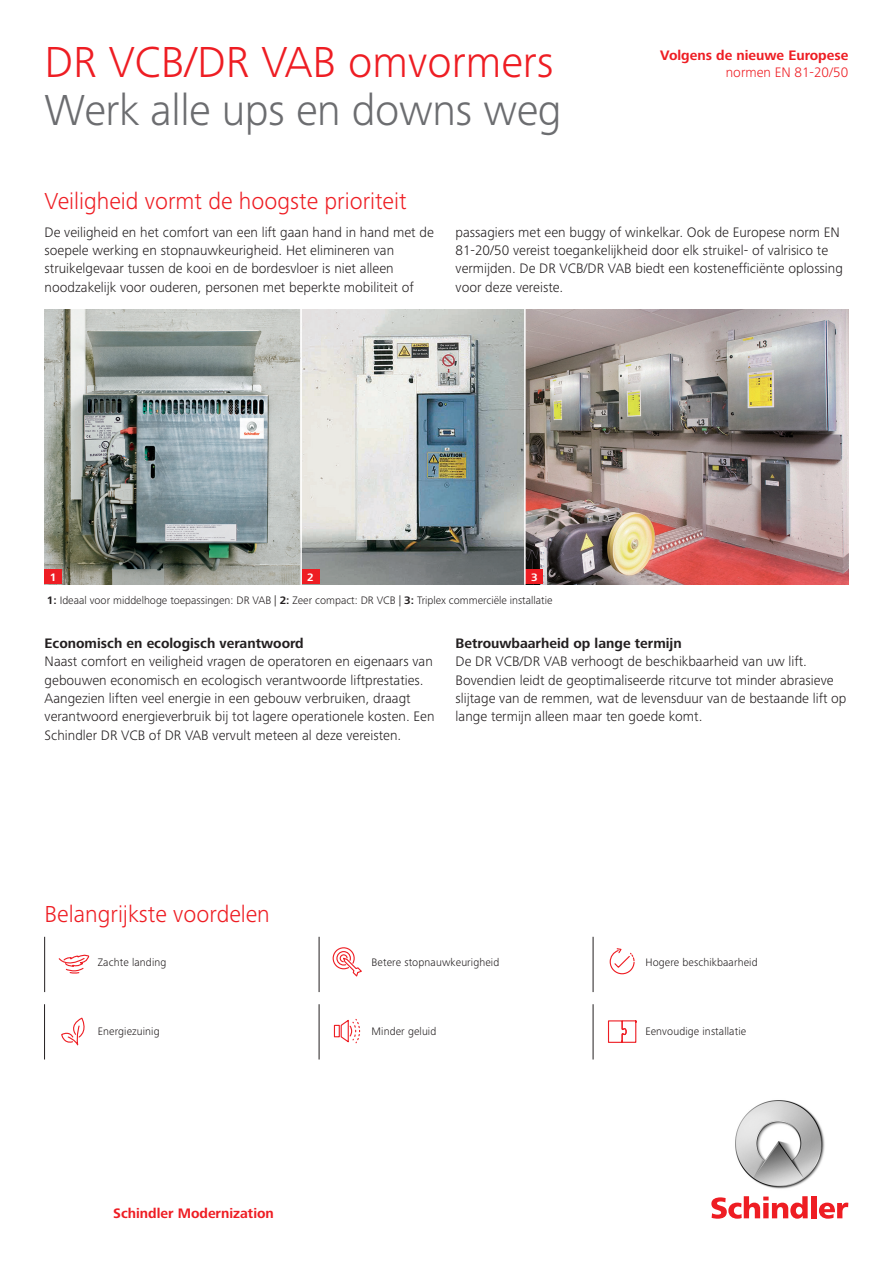
<style>
.page{position:relative;width:893px;height:1263px;background:#fff}
.page>*{position:absolute;margin:0;border:0;box-sizing:border-box;transform-origin:0 0}
.Titel_grau{font:300 45px "Frutiger Next LTW1 G";letter-spacing:-.01em;color:#6c6d70}
.Titel_rot{font:300 45px "Frutiger Next LTW1 G";color:#ee1d23}
.UT{font:300 24px "Frutiger Next LTW1 G";color:#ee1d23}
.Fliesstext{font:300 14.25px/18.3px "Frutiger Next LTW1 G";color:#231f20}
.Fliesstext-2{font:700 14.25px "Frutiger Next LTW1 G";color:#231f20}
.Text_9_5_pt_bold_red{font:700 14.25px "Frutiger Next LTW1 G";color:#ee1d23}
.Text_9_5_pt_bold_red-2{font:300 14.25px "Frutiger Next LTW1 G";color:#ee1d23}
.Fliesstext-3{font:300 11.25px "Frutiger Next LTW1 G";letter-spacing:.01em;color:#231f20}
.Legende{font:300 11.25px "Frutiger Next LTW1 G";color:#231f20}
.Legende-2{font:700 11.25px "Frutiger Next LTW1 G";color:#fff}
.s1{font-weight:700}
</style>
<div class="page">
<svg style="left:711px;top:1196px;width:97px;height:23px"></svg>
<div style="left:811px;top:1196px;width:5px;height:22px;background:#ee1d23"></div>
<svg style="left:819px;top:1202px;width:29px;height:17px"></svg>
<img style="left:735px;top:1100px;width:90px;height:89px">
<img style="left:526px;top:310px;width:322px;height:274px">
<svg style="left:45px;top:310px;width:255px;height:274px;background:#949d9a"></svg>
<svg style="left:302px;top:310px;width:222px;height:274px;background:#b0b7b6"></svg>
<svg style="left:609px;top:948px;width:26px;height:27px"></svg>
<svg style="left:332px;top:947px;width:30px;height:30px"></svg>
<svg style="left:58px;top:954px;width:32px;height:19px"></svg>
<svg style="left:61px;top:1018px;width:24px;height:28px"></svg>
<div style="left:334px;top:1025px;width:6px;height:12px;border:1px solid #ee1d23"></div>
<svg style="left:340px;top:1019px;width:21px;height:25px"></svg>
<svg style="left:607px;top:1020px;width:30px;height:23px"></svg>
<div style="left:45px;top:569px;width:17px;height:15px;background:#ee1d23"></div>
<div style="left:302px;top:569px;width:17px;height:15px;background:#ee1d23"></div>
<div style="left:526px;top:569px;width:17px;height:15px;background:#ee1d23"></div>
<hr style="left:44px;top:937px;width:1px;height:55px;background:#231f20">
<hr style="left:319px;top:937px;width:1px;height:55px;background:#231f20">
<hr style="left:593px;top:937px;width:1px;height:55px;background:#231f20">
<hr style="left:44px;top:1004px;width:1px;height:55px;background:#231f20">
<hr style="left:319px;top:1004px;width:1px;height:55px;background:#231f20">
<hr style="left:593px;top:1004px;width:1px;height:55px;background:#231f20">
<p class="Titel_rot" style="left:45px;top:36px;width:511px">DR VCB/DR VAB omvormers</p>
<p class="Titel_grau" style="left:45px;top:84px;width:518px">Werk alle ups en downs weg</p>
<p class="UT" style="left:45px;top:187px;width:363px">Veiligheid vormt de hoogste prioriteit</p>
<p class="Text_9_5_pt_bold_red" style="left:660px;top:47px;width:190px">Volgens de nieuwe Europese</p>
<p class="Text_9_5_pt_bold_red-2" style="left:726px;top:64px;width:124px">normen EN 81-20/50</p>
<p class="Fliesstext" style="left:45px;top:223px;width:391px">De veiligheid en het comfort van een lift gaan hand in hand met de soepele werking en stopnauwkeurigheid. Het elimineren van struikelgevaar tussen de kooi en de bordesvloer is niet alleen noodzakelijk voor ouderen, personen met beperkte mobiliteit of</p>
<p class="Fliesstext" style="left:456px;top:223px;width:389px">passagiers met een buggy of winkelkar. Ook de Europese norm EN 81-20/50 vereist toegankelijkheid door elk struikel- of valrisico te vermijden. De DR VCB/DR VAB biedt een kostenefficiënte oplossing voor deze vereiste.</p>
<p class="Legende-2" style="left:50px;top:570px;width:8px">1</p>
<p class="Legende-2" style="left:307px;top:570px;width:8px">2</p>
<p class="Legende-2" style="left:531px;top:570px;width:8px">3</p>
<p class="Legende" style="left:47px;top:594px;width:507px"><span class="s1">1:</span> Ideaal voor middelhoge toepassingen: DR VAB | <span class="s1">2:</span> Zeer compact: DR VCB | <span class="s1">3:</span> Triplex commerciële installatie</p>
<p class="Fliesstext-2" style="left:45px;top:635px;width:261px">Economisch en ecologisch verantwoord</p>
<p class="Fliesstext" style="left:45px;top:652px;width:391px">Naast comfort en veiligheid vragen de operatoren en eigenaars van gebouwen economisch en ecologisch verantwoorde liftprestaties.<br>Aangezien liften veel energie in een gebouw verbruiken, draagt verantwoord energieverbruik bij tot lagere operationele kosten. Een Schindler DR VCB of DR VAB vervult meteen al deze vereisten.</p>
<p class="Fliesstext-2" style="left:456px;top:635px;width:228px">Betrouwbaarheid op lange termijn</p>
<p class="Fliesstext" style="left:456px;top:652px;width:392px">De DR VCB/DR VAB verhoogt de beschikbaarheid van uw lift.<br>Bovendien leidt de geoptimaliseerde ritcurve tot minder abrasieve slijtage van de remmen, wat de levensduur van de bestaande lift op lange termijn alleen maar ten goede komt.</p>
<p class="UT" style="left:45px;top:901px;width:227px">Belangrijkste voordelen</p>
<p class="Fliesstext-3" style="left:98px;top:955px;width:70px">Zachte landing</p>
<p class="Fliesstext-3" style="left:372px;top:955px;width:129px">Betere stopnauwkeurigheid</p>
<p class="Fliesstext-3" style="left:645px;top:955px;width:114px">Hogere beschikbaarheid</p>
<p class="Fliesstext-3" style="left:98px;top:1025px;width:63px">Energiezuinig</p>
<p class="Fliesstext-3" style="left:372px;top:1025px;width:66px">Minder geluid</p>
<p class="Fliesstext-3" style="left:645px;top:1025px;width:102px">Eenvoudige installatie</p>
<p class="Text_9_5_pt_bold_red" style="left:113px;top:1205px;width:162px">Schindler Modernization</p>
</div>
